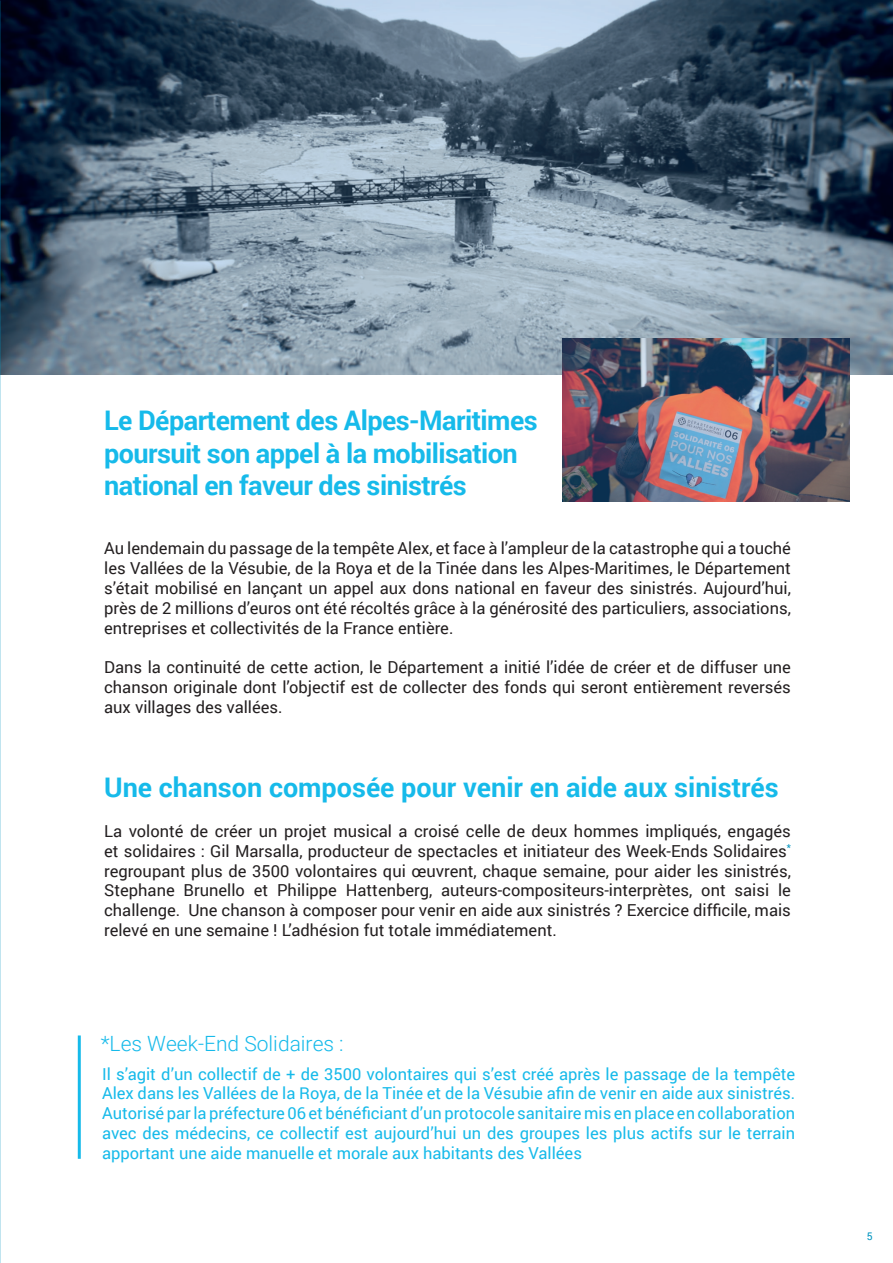
<style>
.page{position:relative;width:893px;height:1263px;background:#fff}
.page>*{position:absolute;margin:0;border:0;box-sizing:border-box;transform-origin:0 0}
.t1{font:700 27px/32.4px "Roboto";letter-spacing:-.02em;color:#16baea}
.t2{font:700 27px "Roboto";color:#16baea}
.t3{font:300 21px "Roboto";color:#16baea}
.t4{font:16.5px/19.8px "Roboto";color:#231f20;text-align:justify}
.t5{font:16.5px/19.8px "Roboto";color:#16baea;text-align:justify}
.t6{font:10.5px "Roboto";color:#0095c0}
</style>
<div class="page">
<img style="left:0;top:0;width:893px;height:374px">
<img style="left:563px;top:339px;width:286px;height:163px">
<hr style="left:78px;top:1035px;width:3px;height:124px;background:#16baea">
<h1 class="t1" style="left:104px;top:403px;width:435px">Le Département des Alpes-Maritimes poursuit son appel à la mobilisation national en faveur des sinistrés</h1>
<p class="t4" style="left:104px;top:538px;width:688px">Au lendemain du passage de la tempête Alex, et face à l’ampleur de la catastrophe qui a touché les Vallées de la Vésubie, de la Roya et de la Tinée dans les Alpes-Maritimes, le Département s’était mobilisé en lançant un appel aux dons national en faveur des sinistrés. Aujourd’hui, près de 2 millions d’euros ont été récoltés grâce à la générosité des particuliers, associations, entreprises et collectivités de la France entière.</p>
<p class="t4" style="left:104px;top:657px;width:688px">Dans la continuité de cette action, le Département a initié l’idée de créer et de diffuser une chanson originale dont l’objectif est de collecter des fonds qui seront entièrement reversés aux villages des vallées.</p>
<h1 class="t2" style="left:104px;top:769px;width:676px">Une chanson composée pour venir en aide aux sinistrés</h1>
<p class="t4" style="left:104px;top:821px;width:688px">La volonté de créer un projet musical a croisé celle de deux hommes impliqués, engagés et solidaires : Gil Marsalla, producteur de spectacles et initiateur des Week-Ends Solidaires<sup>* </sup>regroupant plus de 3500 volontaires qui œuvrent, chaque semaine, pour aider les sinistrés, Stephane Brunello et Philippe Hattenberg, auteurs-compositeurs-interprètes, ont saisi le challenge. Une chanson à composer pour venir en aide aux sinistrés ? Exercice difficile, mais relevé en une semaine ! L’adhésion fut totale immédiatement.</p>
<p class="t3" style="left:101px;top:1029px;width:244px">*Les Week-End Solidaires :</p>
<p class="t5" style="left:102px;top:1063px;width:695px">Il s’agit d’un collectif de + de 3500 volontaires qui s’est créé après le passage de la tempête Alex dans les Vallées de la Roya, de la Tinée et de la Vésubie afin de venir en aide aux sinistrés.<br>Autorisé par la préfecture 06 et bénéficiant d’un protocole sanitaire mis en place en collaboration avec des médecins, ce collectif est aujourd’hui un des groupes les plus actifs sur le terrain apportant une aide manuelle et morale aux habitants des Vallées</p>
<p class="t6" style="left:867px;top:1229px;width:7px">5</p>
</div>
